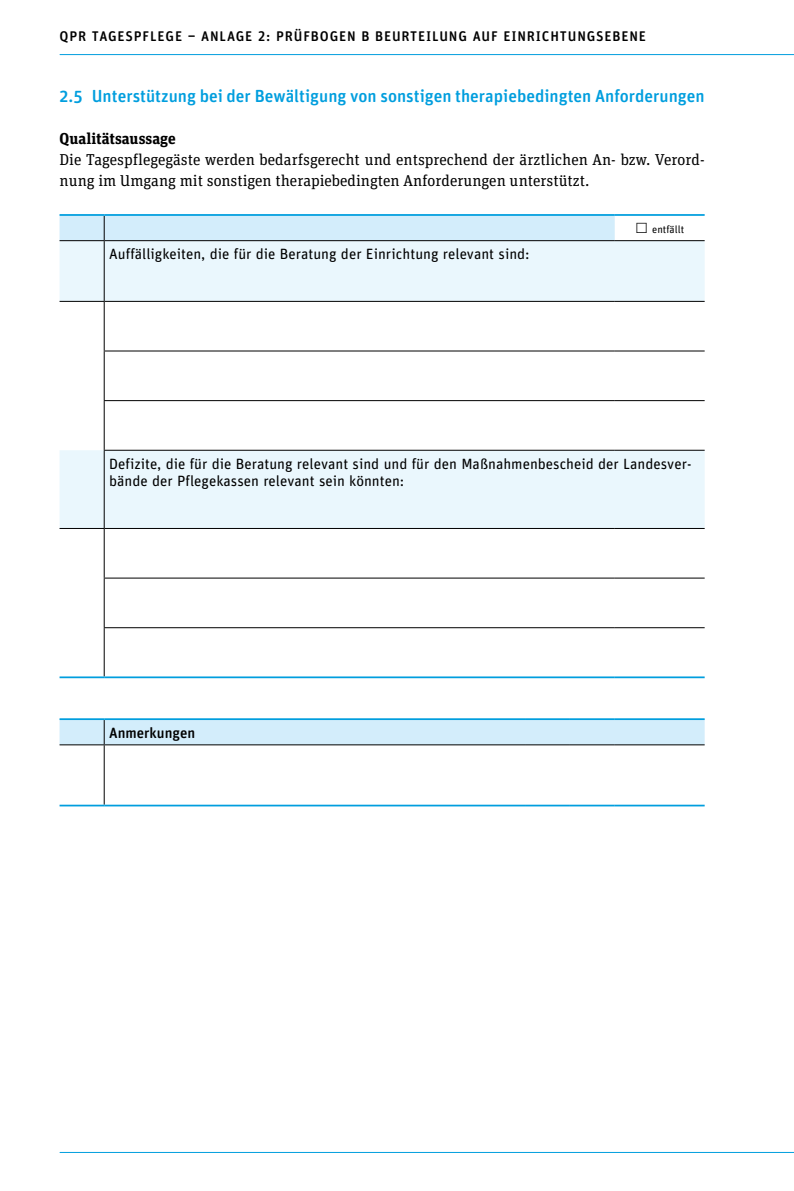
<style>
.page{position:relative;width:794px;height:1191px;background:#fff}
.page>*{position:absolute;margin:0;border:0;box-sizing:border-box;transform-origin:0 0}
.t1{font:500 17.5px "Unit Rounded OT";color:#009ede}
.t2{font:15.75px/21px "Unit Slab OT";color:#000}
.t3{font:700 15.75px "Unit Slab OT";color:#000}
.t4{font:14.88px/17.5px "Unit Rounded OT";color:#000}
.t5{font:500 14.88px "Unit Rounded OT";color:#000}
.t6{font:500 14px "Unit Rounded OT";letter-spacing:.06em;color:#000}
.t7{font:10.5px "Unit Rounded OT";color:#000}
</style>
<div class="page">
<hr style="left:60px;top:1152px;width:734px;height:1px;background:#009ede">
<hr style="left:60px;top:54px;width:734px;height:1px;background:#009ede">
<svg style="left:103px;top:529px;width:601px;height:147px"></svg>
<svg style="left:60px;top:241px;width:644px;height:287px"></svg>
<div style="left:60px;top:216px;width:555px;height:24px;background:#d3edfb"></div>
<hr style="left:60px;top:240px;width:44px;height:1px;background:#000">
<hr style="left:104px;top:240px;width:511px;height:1px;background:#000">
<hr style="left:104px;top:241px;width:1px;height:60px;background:#000">
<hr style="left:615px;top:240px;width:89px;height:1px;background:#000">
<hr style="left:60px;top:301px;width:44px;height:1px;background:#000">
<hr style="left:104px;top:301px;width:511px;height:1px;background:#000">
<hr style="left:104px;top:302px;width:1px;height:48px;background:#000">
<hr style="left:615px;top:301px;width:89px;height:1px;background:#000">
<hr style="left:104px;top:350px;width:511px;height:1px;background:#000">
<hr style="left:104px;top:351px;width:1px;height:49px;background:#000">
<hr style="left:615px;top:350px;width:89px;height:1px;background:#000">
<hr style="left:104px;top:400px;width:511px;height:1px;background:#000">
<hr style="left:104px;top:401px;width:1px;height:49px;background:#000">
<hr style="left:615px;top:400px;width:89px;height:1px;background:#000">
<hr style="left:104px;top:450px;width:511px;height:1px;background:#000">
<hr style="left:104px;top:451px;width:1px;height:77px;background:#000">
<hr style="left:615px;top:450px;width:89px;height:1px;background:#000">
<hr style="left:60px;top:528px;width:44px;height:1px;background:#000">
<hr style="left:104px;top:528px;width:511px;height:1px;background:#000">
<hr style="left:104px;top:529px;width:1px;height:48px;background:#000">
<hr style="left:615px;top:528px;width:89px;height:1px;background:#000">
<hr style="left:104px;top:577px;width:511px;height:1px;background:#000">
<hr style="left:104px;top:578px;width:1px;height:49px;background:#000">
<hr style="left:615px;top:577px;width:89px;height:1px;background:#000">
<hr style="left:104px;top:627px;width:511px;height:1px;background:#000">
<hr style="left:104px;top:628px;width:1px;height:48px;background:#000">
<hr style="left:615px;top:627px;width:89px;height:1px;background:#000">
<hr style="left:60px;top:214px;width:44px;height:2px;background:#009ede">
<hr style="left:104px;top:214px;width:511px;height:2px;background:#009ede">
<hr style="left:615px;top:214px;width:89px;height:2px;background:#009ede">
<hr style="left:60px;top:676px;width:44px;height:2px;background:#009ede">
<hr style="left:104px;top:676px;width:511px;height:2px;background:#009ede">
<hr style="left:615px;top:676px;width:89px;height:2px;background:#009ede">
<div style="left:60px;top:720px;width:644px;height:24px;background:#d3edfb"></div>
<hr style="left:104px;top:745px;width:1px;height:59px;background:#000">
<hr style="left:60px;top:744px;width:44px;height:1px;background:#000">
<hr style="left:104px;top:744px;width:421px;height:1px;background:#000">
<hr style="left:525px;top:744px;width:45px;height:1px;background:#000">
<hr style="left:570px;top:744px;width:45px;height:1px;background:#000">
<hr style="left:615px;top:744px;width:89px;height:1px;background:#000">
<hr style="left:60px;top:718px;width:44px;height:2px;background:#009ede">
<hr style="left:104px;top:718px;width:421px;height:2px;background:#009ede">
<hr style="left:525px;top:718px;width:45px;height:2px;background:#009ede">
<hr style="left:570px;top:718px;width:45px;height:2px;background:#009ede">
<hr style="left:615px;top:718px;width:89px;height:2px;background:#009ede">
<hr style="left:60px;top:804px;width:44px;height:2px;background:#009ede">
<hr style="left:104px;top:804px;width:421px;height:2px;background:#009ede">
<hr style="left:525px;top:804px;width:45px;height:2px;background:#009ede">
<hr style="left:570px;top:804px;width:45px;height:2px;background:#009ede">
<hr style="left:615px;top:804px;width:89px;height:2px;background:#009ede">
<p class="t6" style="left:60px;top:27px;width:588px">QPR TAGESPFLEGE – ANLAGE 2: PRÜFBOGEN B BEURTEILUNG AUF EINRICHTUNGSEBENE</p>
<h4 class="t1" style="left:60px;top:85px;width:646px">2.5 Unterstützung bei der Bewältigung von sonstigen therapiebedingten Anforderungen</h4>
<h5 class="t3" style="left:60px;top:128px;width:118px">Qualitätsaussage</h5>
<p class="t2" style="left:60px;top:149px;width:646px">Die Tagespflegegäste werden bedarfsgerecht und entsprechend der ärztlichen An- bzw. Verord&shy;nung im Umgang mit sonstigen therapiebedingten Anforderungen unterstützt.</p>
<p class="t7" style="left:652px;top:223px;width:33px">entfällt</p>
<p class="t4" style="left:109px;top:245px;width:422px">Auffälligkeiten, die für die Beratung der Einrichtung relevant sind:</p>
<p class="t4" style="left:109px;top:455px;width:584px">Defizite, die für die Beratung relevant sind und für den Maßnahmenbescheid der Landesver&shy;bände der Pflegekassen relevant sein könnten:</p>
<p class="t5" style="left:109px;top:723px;width:88px">Anmerkungen</p>
</div>
